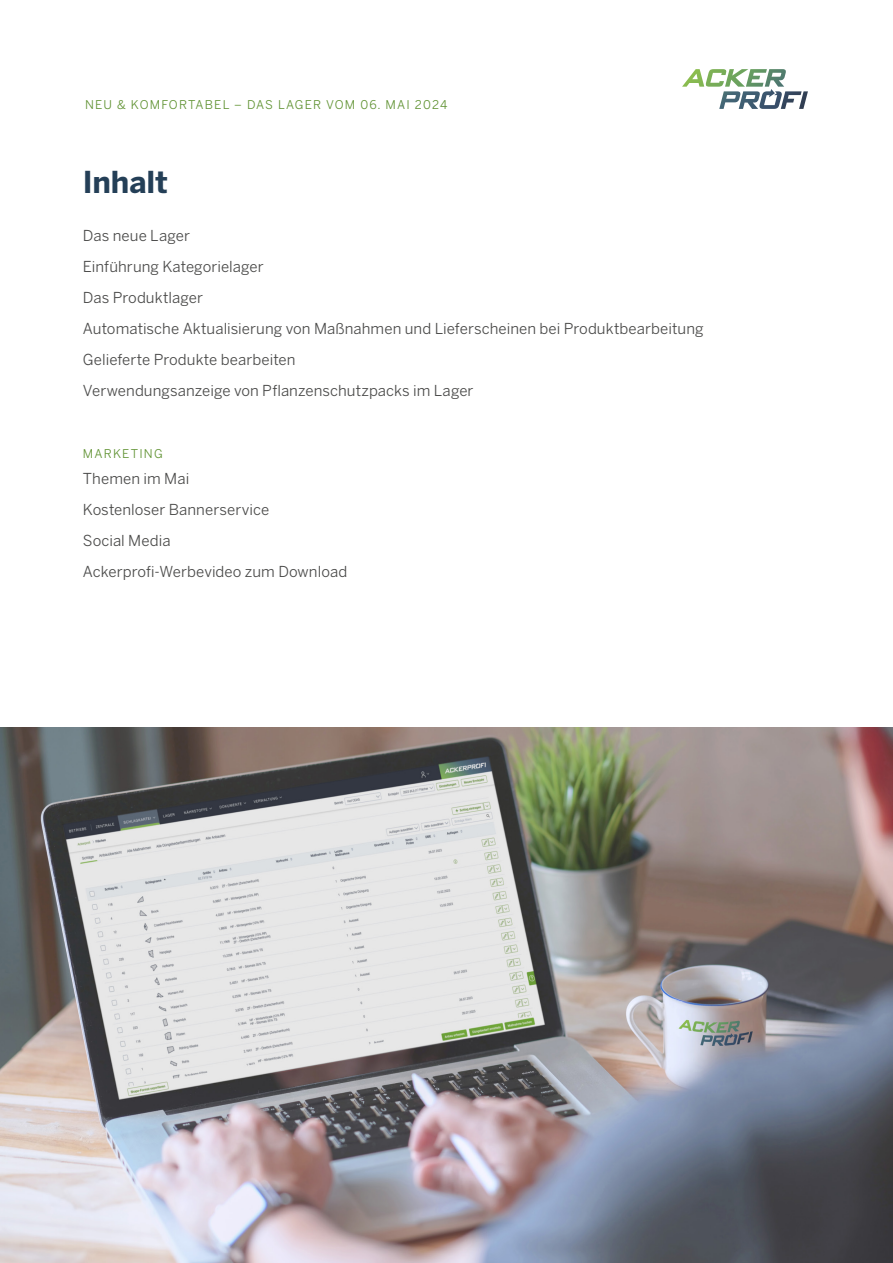
<style>
.page{position:relative;width:893px;height:1263px;background:#fff}
.page>*{position:absolute;margin:0;border:0;box-sizing:border-box;transform-origin:0 0}
.TOC_Titel{font:700 30px "Benton Sans";letter-spacing:-.005em;color:#243f57}
.t1{font:15px "Benton Sans";letter-spacing:.005em;color:#4a4a49}
.t2{font:12px "Benton Sans";letter-spacing:.1em;color:#5e9130}
</style>
<div class="page">
<img style="left:0;top:727px;width:893px;height:536px">
<svg style="left:682px;top:69px;width:126px;height:40px"></svg>
<p class="t2" style="left:85px;top:97px;width:56px">Neu &amp; komfortabel</p>
<p class="t2" style="left:234px;top:97px;width:62px">– Das Lager</p>
<p class="t2" style="left:326px;top:97px;width:123px">VOM 06. Mai 2024</p>
<p class="TOC_Titel" style="left:83px;top:165px;width:86px">Inhalt</p>
<p class="t1" style="left:83px;top:227px;width:109px">Das neue Lager</p>
<p class="t1" style="left:83px;top:258px;width:182px">Einführung Kategorielager</p>
<p class="t1" style="left:83px;top:289px;width:122px">Das Produktlager</p>
<p class="t1" style="left:83px;top:320px;width:622px">Automatische Aktualisierung von Maßnahmen und Lieferscheinen bei Produktbearbeitung</p>
<p class="t1" style="left:83px;top:351px;width:214px">Gelieferte Produkte bearbeiten</p>
<p class="t1" style="left:83px;top:382px;width:392px">Verwendungsanzeige von Pflanzenschutzpacks im Lager</p>
<p class="t2" style="left:83px;top:446px;width:81px">MARKETING</p>
<p class="t1" style="left:83px;top:470px;width:108px">Themen im Mai</p>
<p class="t1" style="left:83px;top:501px;width:188px">Kostenloser Bannerservice</p>
<p class="t1" style="left:83px;top:532px;width:89px">Social Media</p>
<p class="t1" style="left:83px;top:563px;width:266px">Ackerprofi-Werbevideo zum Download</p>
</div>
